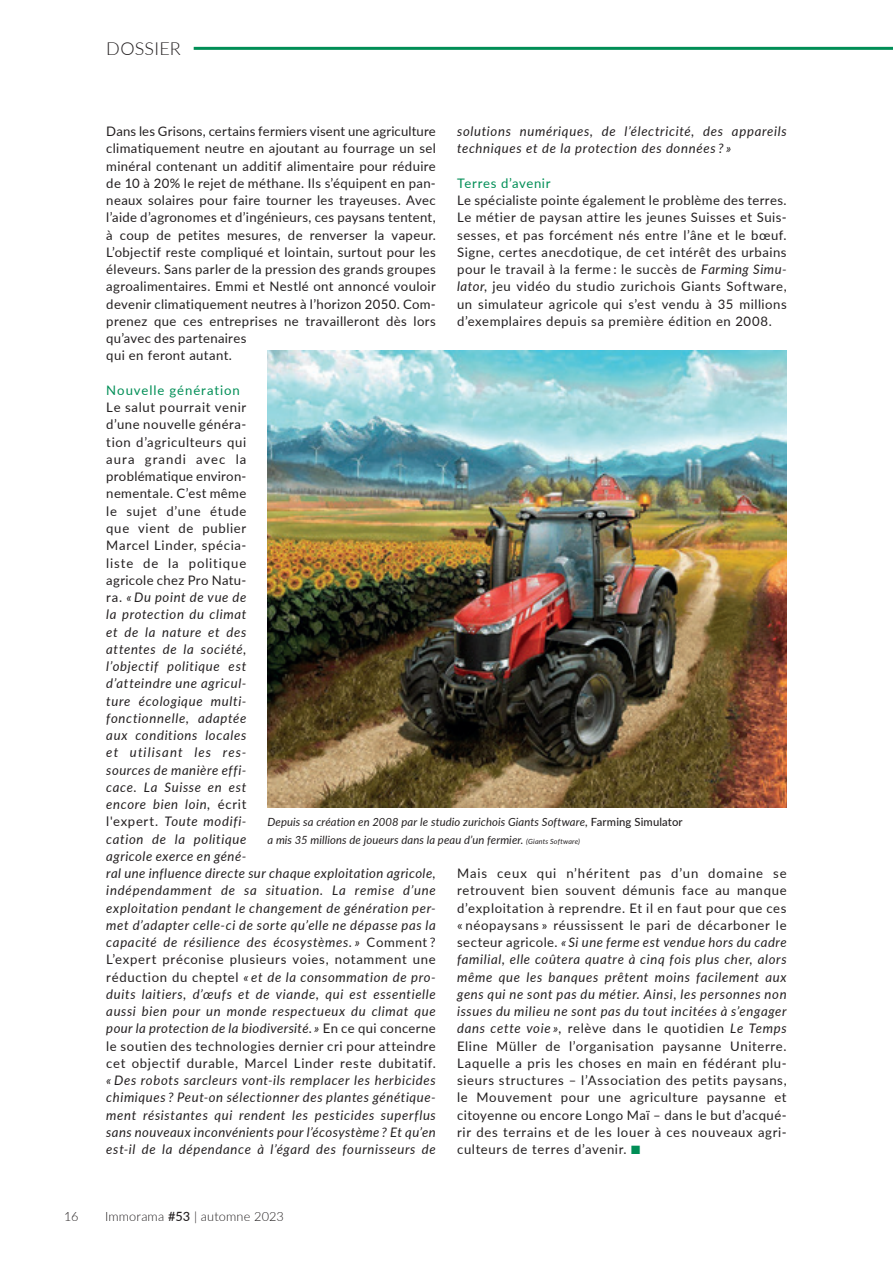
<style>
.page{position:relative;width:893px;height:1263px;background:#fff}
.page>*{position:absolute;margin:0;border:0;box-sizing:border-box;transform-origin:0 0}
.t1{font:300 18px "Lato";letter-spacing:.01em;color:#231f20}
._03_Sous_titre{font:13.2px/17.2px "Lato";letter-spacing:.03em;color:#231f20;text-align:justify}
._03_Sous_titre-2{font:italic 13.2px/17.2px "Lato";letter-spacing:.05em;color:#231f20}
._03_Sous_titre-3{font:13.2px "Lato";letter-spacing:.065em;color:#008e56}
.t2{font:300 12.75px "Lato";letter-spacing:.01em;color:#231f20}
.t3{font:italic 11.25px "Lato";letter-spacing:.01em;color:#231f20}
.s1{font-style:italic}
.s2{font-style:normal}
.s3{font-weight:500;font-style:normal}
.s4{font-size:7.2px}
.s5{color:#008e56}
.s6{font-weight:500}
</style>
<div class="page">
<hr style="left:194px;top:47px;width:699px;height:3px;background:#008e56">
<img style="left:268px;top:351px;width:519px;height:457px">
<p class="t1" style="left:106px;top:36px;width:76px">DOSSIER</p>
<p class="_03_Sous_titre-2" style="left:457px;top:122px;width:331px">solutions numériques, de l’électricité, des appareils techniques et de la protection des données ? »</p>
<p class="_03_Sous_titre-3" style="left:457px;top:174px;width:95px">Terres d’avenir</p>
<p class="_03_Sous_titre" style="left:457px;top:191px;width:331px">Le spécialiste pointe également le problème des terres.<br>Le métier de paysan attire les jeunes Suisses et Suis&shy;sesses, et pas forcément nés entre l’âne et le bœuf.<br>Signe, certes anecdotique, de cet intérêt des urbains pour le travail à la ferme : le succès de <span class="s1">Farming Simu&shy;lator</span>, jeu vidéo du studio zurichois Giants Software, un simulateur agricole qui s’est vendu à 35 millions d’exemplaires depuis sa première édition en 2008.</p>
<p class="_03_Sous_titre" style="left:106px;top:122px;width:331px;text-align:left">Dans les Grisons, certains fermiers visent une agriculture climatiquement neutre en ajoutant au fourrage un sel minéral contenant un additif alimentaire pour réduire de 10 à 20% le rejet de méthane. Ils s’équipent en pan&shy;neaux solaires pour faire tourner les trayeuses. Avec l’aide d’agronomes et d’ingénieurs, ces paysans tentent, à coup de petites mesures, de renverser la vapeur.<br>L’objectif reste compliqué et lointain, surtout pour les éleveurs. Sans parler de la pression des grands groupes agroalimentaires. Emmi et Nestlé ont annoncé vouloir devenir climatiquement neutres à l’horizon 2050. Com&shy;prenez que ces entreprises ne travailleront dès lors qu’avec des partenaires<br>qui en feront autant.</p>
<p class="_03_Sous_titre-3" style="left:106px;top:381px;width:135px">Nouvelle génération</p>
<p class="_03_Sous_titre-2" style="left:106px;top:398px;width:331px"><span class="s2">Le salut pourrait venir<br>d’une nouvelle généra-<br>tion d’agriculteurs qui<br>aura grandi avec la<br>problématique environ-<br>nementale. C’est même<br>le sujet d’une étude<br>que vient de publier<br>Marcel Linder, spécia-<br>liste de la politique<br>agricole chez Pro Natu-<br>ra.</span> « Du point de vue de<br>la protection du climat<br>et de la nature et des<br>attentes de la société,<br>l’objectif politique est<br>d’atteindre une agricul-<br>ture écologique multi-<br>fonctionnelle, adaptée<br>aux conditions locales<br>et utilisant les res-<br>sources de manière effi-<br>cace. La Suisse en est<br>encore bien loin, <span class="s2">écrit<br>l'expert.</span> Toute modifi-<br>cation de la politique<br>agricole exerce en géné-<br>ral une influence directe sur chaque exploitation agricole, indépendamment de sa situation. La remise d’une exploitation pendant le changement de génération per&shy;met d’adapter celle-ci de sorte qu’elle ne dépasse pas la capacité de résilience des écosystèmes. » <span class="s2">Comment ?<br>L’expert préconise plusieurs voies, notamment une réduction du cheptel</span> « et de la consommation de pro&shy;duits laitiers, d’œufs et de viande, qui est essentielle aussi bien pour un monde respectueux du climat que pour la protection de la biodiversité. » <span class="s2">En ce qui concerne le soutien des technologies dernier cri pour atteindre cet objectif durable, Marcel Linder reste dubitatif. </span>« Des robots sarcleurs vont-ils remplacer les herbicides chimiques ? Peut-on sélectionner des plantes génétique&shy;ment résistantes qui rendent les pesticides superflus sans nouveaux inconvénients pour l’écosystème ? Et qu’en est-il de la dépendance à l’égard des fournisseurs de</p>
<p class="t3" style="left:267px;top:814px;width:417px">Depuis sa création en 2008 par le studio zurichois Giants Software, <span class="s3">Farming Simulator</span></p>
<p class="t3" style="left:267px;top:831px;width:314px">a mis 35 millions de joueurs dans la peau d’un fermier. <span class="s4">(Giants Software)</span></p>
<p class="_03_Sous_titre" style="left:457px;top:864px;width:331px">Mais ceux qui n’héritent pas d’un domaine se retrouvent bien souvent démunis face au manque d’exploitation à reprendre. Et il en faut pour que ces « néopaysans » réussissent le pari de décarboner le secteur agricole. <span class="s1">« Si une ferme est vendue hors du cadre familial, elle coûtera quatre à cinq fois plus cher, alors même que les banques prêtent moins facilement aux gens qui ne sont pas du métier. Ainsi, les personnes non issues du milieu ne sont pas du tout incitées à s’engager dans cette voie »,</span> relève dans le quotidien <span class="s1">Le Temps </span>Eline Müller de l’organisation paysanne Uniterre.<br>Laquelle a pris les choses en main en fédérant plu&shy;sieurs structures – l’Association des petits paysans, le Mouvement pour une agriculture paysanne et citoyenne ou encore Longo Maï – dans le but d’acqué&shy;rir des terrains et de les louer à ces nouveaux agri&shy;culteurs de terres d’avenir. <span class="s5">■</span></p>
<p class="t2" style="left:64px;top:1207px;width:16px">16</p>
<p class="t2" style="left:105px;top:1207px;width:180px">Immorama <span class="s6">#53</span> | automne 2023</p>
</div>
